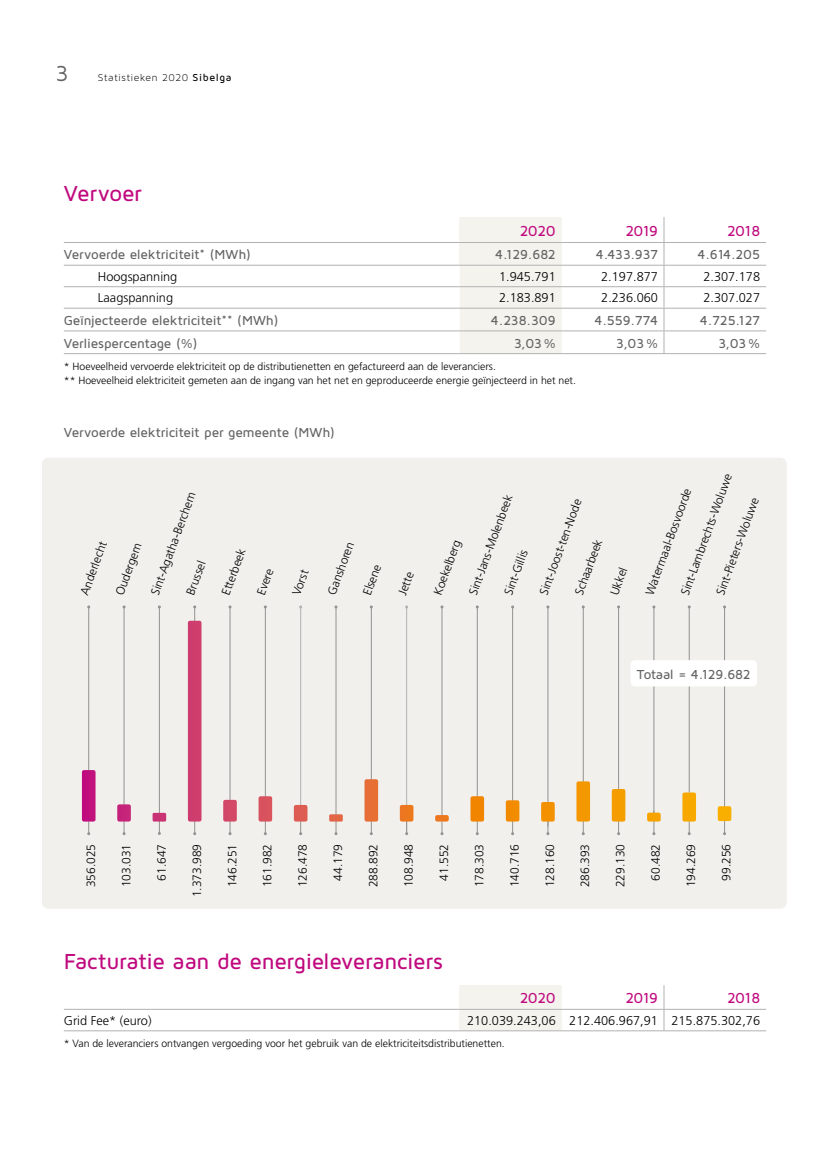
<style>
.page{position:relative;width:830px;height:1170px;background:#fff}
.page>*{position:absolute;margin:0;border:0;box-sizing:border-box;transform-origin:0 0}
.t1{font:500 22.5px "Maven Pro";letter-spacing:-.015em;color:#c0097e}
.t2{font:22.5px "Maven Pro";color:#646363}
.t3{font:500 15px "Maven Pro";letter-spacing:-.03em;color:#c0097e}
.t4{font:500 13.5px "Maven Pro";letter-spacing:-.01em;color:#646363}
.t5{font:300 12.75px "Frutiger LT Std";color:#000}
.t6{font:300 12px "Frutiger LT Std";color:#000}
.t7{font:300 10.5px/13.5px "Frutiger LT Std";color:#000}
.t8{font:10.5px "Maven Pro Light 300";letter-spacing:.06em;color:#000}
.s1{font-family:"Maven Pro";font-weight:500}
</style>
<div class="page">
<hr style="left:64px;top:242px;width:395px;height:1px;background:#b3b2b2">
<hr style="left:64px;top:265px;width:395px;height:1px;background:#b3b2b2">
<hr style="left:64px;top:286px;width:395px;height:1px;background:#b3b2b2">
<hr style="left:64px;top:308px;width:395px;height:1px;background:#b3b2b2">
<hr style="left:64px;top:330px;width:395px;height:1px;background:#b3b2b2">
<hr style="left:64px;top:353px;width:395px;height:1px;background:#b3b2b2">
<hr style="left:459px;top:353px;width:102px;height:1px;background:#b3b2b2">
<svg style="left:459px;top:217px;width:306px;height:136px"></svg>
<hr style="left:561px;top:353px;width:102px;height:1px;background:#b3b2b2">
<hr style="left:663px;top:353px;width:102px;height:1px;background:#b3b2b2">
<div style="left:459px;top:985px;width:102px;height:24px;background:#f4f3ee"></div>
<div style="left:459px;top:1009px;width:102px;height:21px;background:#f4f3ee"></div>
<hr style="left:64px;top:1008px;width:395px;height:1px;background:#b3b2b2">
<hr style="left:459px;top:1008px;width:102px;height:1px;background:#b3b2b2">
<hr style="left:64px;top:1030px;width:395px;height:1px;background:#b3b2b2">
<hr style="left:459px;top:1030px;width:102px;height:1px;background:#b3b2b2">
<hr style="left:663px;top:1030px;width:102px;height:1px;background:#b3b2b2">
<svg style="left:561px;top:985px;width:204px;height:45px"></svg>
<hr style="left:561px;top:1030px;width:102px;height:1px;background:#b3b2b2">
<hr style="left:561px;top:1008px;width:102px;height:1px;background:#b3b2b2">
<hr style="left:663px;top:1008px;width:102px;height:1px;background:#b3b2b2">
<div style="left:42px;top:457px;width:744px;height:451px;background:#f1f0ec;border-radius:6px"></div>
<hr style="left:88px;top:607px;width:1px;height:170px;background:#929292">
<hr style="left:124px;top:607px;width:1px;height:202px;background:#929292">
<hr style="left:159px;top:607px;width:1px;height:206px;background:#929292">
<hr style="left:229px;top:607px;width:1px;height:208px;background:#929292">
<hr style="left:265px;top:607px;width:1px;height:197px;background:#929292">
<hr style="left:335px;top:607px;width:1px;height:210px;background:#929292">
<hr style="left:371px;top:607px;width:1px;height:185px;background:#929292">
<hr style="left:406px;top:607px;width:1px;height:227px;background:#b3b2b2">
<hr style="left:441px;top:607px;width:1px;height:208px;background:#929292">
<hr style="left:476px;top:607px;width:1px;height:199px;background:#929292">
<hr style="left:512px;top:607px;width:1px;height:209px;background:#929292">
<hr style="left:547px;top:607px;width:1px;height:219px;background:#929292">
<hr style="left:582px;top:607px;width:1px;height:185px;background:#929292">
<hr style="left:653px;top:607px;width:1px;height:209px;background:#929292">
<hr style="left:688px;top:607px;width:1px;height:185px;background:#929292">
<hr style="left:723px;top:607px;width:1px;height:208px;background:#929292">
<hr style="left:618px;top:607px;width:1px;height:185px;background:#929292">
<hr style="left:300px;top:607px;width:1px;height:206px;background:#b3b2b2">
<svg style="left:193px;top:605px;width:3px;height:15px"></svg>
<svg style="left:87px;top:821px;width:3px;height:14px"></svg>
<svg style="left:122px;top:821px;width:3px;height:14px"></svg>
<svg style="left:158px;top:821px;width:3px;height:13px"></svg>
<svg style="left:228px;top:821px;width:3px;height:14px"></svg>
<svg style="left:264px;top:821px;width:3px;height:14px"></svg>
<svg style="left:334px;top:821px;width:3px;height:14px"></svg>
<svg style="left:369px;top:821px;width:3px;height:14px"></svg>
<svg style="left:405px;top:821px;width:3px;height:14px"></svg>
<svg style="left:475px;top:821px;width:3px;height:14px"></svg>
<svg style="left:511px;top:821px;width:3px;height:14px"></svg>
<svg style="left:546px;top:821px;width:3px;height:14px"></svg>
<svg style="left:581px;top:821px;width:3px;height:14px"></svg>
<svg style="left:652px;top:821px;width:3px;height:14px"></svg>
<svg style="left:687px;top:821px;width:3px;height:14px"></svg>
<svg style="left:722px;top:821px;width:3px;height:14px"></svg>
<svg style="left:616px;top:821px;width:3px;height:14px"></svg>
<svg style="left:299px;top:821px;width:3px;height:14px"></svg>
<svg style="left:193px;top:821px;width:3px;height:14px"></svg>
<div style="left:630px;top:660px;width:126px;height:26px;background:#fff;border-radius:4px"></div>
<svg style="left:82px;top:620px;width:649px;height:201px"></svg>
<svg style="left:435px;top:815px;width:13px;height:20px"></svg>
<h1 class="t2" style="left:55px;top:59px;width:15px">3</h1>
<p class="t8" style="left:98px;top:72px;width:135px">Statistieken 2020 <span class="s1">Sibelga</span></p>
<h1 class="t1" style="left:64px;top:179px;width:80px">Vervoer</h1>
<p class="t3" style="left:519px;top:221px;width:38px">2020</p>
<p class="t3" style="left:625px;top:221px;width:34px">2019</p>
<p class="t3" style="left:726px;top:221px;width:35px">2018</p>
<p class="t4" style="left:64px;top:246px;width:188px">Vervoerde elektriciteit* (MWh)</p>
<p class="t4" style="left:495px;top:246px;width:62px">4.129.682</p>
<p class="t4" style="left:595px;top:246px;width:64px">4.433.937</p>
<p class="t4" style="left:697px;top:246px;width:64px">4.614.205</p>
<p class="t5" style="left:98px;top:269px;width:81px">Hoogspanning</p>
<p class="t5" style="left:499px;top:269px;width:58px">1.945.791</p>
<p class="t5" style="left:601px;top:269px;width:58px">2.197.877</p>
<p class="t5" style="left:703px;top:269px;width:58px">2.307.178</p>
<p class="t5" style="left:98px;top:290px;width:77px">Laagspanning</p>
<p class="t5" style="left:499px;top:290px;width:58px">2.183.891</p>
<p class="t5" style="left:601px;top:290px;width:58px">2.236.060</p>
<p class="t5" style="left:703px;top:290px;width:58px">2.307.027</p>
<p class="t4" style="left:64px;top:312px;width:216px">Geïnjecteerde elektriciteit** (MWh)</p>
<p class="t4" style="left:490px;top:312px;width:66px">4.238.309</p>
<p class="t4" style="left:594px;top:312px;width:65px">4.559.774</p>
<p class="t4" style="left:699px;top:312px;width:62px">4.725.127</p>
<p class="t4" style="left:64px;top:334px;width:135px">Verliespercentage (%)</p>
<p class="t4" style="left:514px;top:334px;width:43px">3,03%</p>
<p class="t4" style="left:616px;top:334px;width:43px">3,03%</p>
<p class="t4" style="left:718px;top:334px;width:43px">3,03%</p>
<p class="t7" style="left:64px;top:360px;width:513px">* Hoeveelheid vervoerde elektriciteit op de distributienetten en gefactureerd aan de leveranciers.<br>** Hoeveelheid elektriciteit gemeten aan de ingang van het net en geproduceerde energie geïnjecteerd in het net.</p>
<p class="t4" style="left:64px;top:424px;width:272px">Vervoerde elektriciteit per gemeente (MWh)</p>
<p class="t6" style="left:78px;top:592px;width:58px;rotate:-70deg">Anderlecht</p>
<p class="t6" style="left:113px;top:592px;width:56px;rotate:-70deg">Oudergem</p>
<p class="t6" style="left:148px;top:592px;width:111px;rotate:-70deg">Sint-Agatha-Berchem</p>
<p class="t6" style="left:183px;top:592px;width:37px;rotate:-70deg">Brussel</p>
<p class="t6" style="left:219px;top:592px;width:50px;rotate:-70deg">Etterbeek</p>
<p class="t6" style="left:254px;top:592px;width:29px;rotate:-70deg">Evere</p>
<p class="t6" style="left:289px;top:592px;width:28px;rotate:-70deg">Vorst</p>
<p class="t6" style="left:325px;top:592px;width:57px;rotate:-70deg">Ganshoren</p>
<p class="t6" style="left:360px;top:592px;width:34px;rotate:-70deg">Elsene</p>
<p class="t6" style="left:395px;top:592px;width:25px;rotate:-70deg">Jette</p>
<p class="t6" style="left:466px;top:592px;width:108px;rotate:-70deg">Sint-Jans-Molenbeek</p>
<p class="t6" style="left:430px;top:592px;width:60px;rotate:-70deg">Koekelberg</p>
<p class="t6" style="left:501px;top:592px;width:49px;rotate:-70deg">Sint-Gillis</p>
<p class="t6" style="left:536px;top:592px;width:103px;rotate:-70deg">Sint-Joost-ten-Node</p>
<p class="t6" style="left:572px;top:592px;width:60px;rotate:-70deg">Schaarbeek</p>
<p class="t6" style="left:607px;top:592px;width:30px;rotate:-70deg">Ukkel</p>
<p class="t6" style="left:677px;top:592px;width:130px;rotate:-70deg">Sint-Lambrechts-Woluwe</p>
<p class="t6" style="left:642px;top:592px;width:114px;rotate:-70deg">Watermaal-Bosvoorde</p>
<p class="t6" style="left:713px;top:592px;width:105px;rotate:-70deg">Sint-Pieters-Woluwe</p>
<p class="t4" style="left:636px;top:665px;width:115px">Totaal = 4.129.682</p>
<p class="t6" style="left:84px;top:887px;width:45px;rotate:-90deg">356.025</p>
<p class="t6" style="left:119px;top:887px;width:45px;rotate:-90deg">103.031</p>
<p class="t6" style="left:155px;top:880px;width:38px;rotate:-90deg">61.647</p>
<p class="t6" style="left:190px;top:897px;width:55px;rotate:-90deg">1.373.989</p>
<p class="t6" style="left:225px;top:887px;width:45px;rotate:-90deg">146.251</p>
<p class="t6" style="left:260px;top:887px;width:45px;rotate:-90deg">161.982</p>
<p class="t6" style="left:296px;top:887px;width:45px;rotate:-90deg">126.478</p>
<p class="t6" style="left:331px;top:880px;width:38px;rotate:-90deg">44.179</p>
<p class="t6" style="left:366px;top:887px;width:45px;rotate:-90deg">288.892</p>
<p class="t6" style="left:401px;top:887px;width:45px;rotate:-90deg">108.948</p>
<p class="t6" style="left:437px;top:880px;width:38px;rotate:-90deg">41.552</p>
<p class="t6" style="left:472px;top:887px;width:45px;rotate:-90deg">178.303</p>
<p class="t6" style="left:507px;top:887px;width:45px;rotate:-90deg">140.716</p>
<p class="t6" style="left:542px;top:887px;width:45px;rotate:-90deg">128.160</p>
<p class="t6" style="left:578px;top:887px;width:45px;rotate:-90deg">286.393</p>
<p class="t6" style="left:613px;top:887px;width:45px;rotate:-90deg">229.130</p>
<p class="t6" style="left:648px;top:880px;width:38px;rotate:-90deg">60.482</p>
<p class="t6" style="left:684px;top:887px;width:45px;rotate:-90deg">194.269</p>
<p class="t6" style="left:719px;top:880px;width:38px;rotate:-90deg">99.256</p>
<h1 class="t1" style="left:64px;top:947px;width:380px">Facturatie aan de energieleveranciers</h1>
<p class="t3" style="left:519px;top:988px;width:38px">2020</p>
<p class="t3" style="left:625px;top:988px;width:34px">2019</p>
<p class="t3" style="left:726px;top:988px;width:35px">2018</p>
<p class="t5" style="left:64px;top:1013px;width:89px">Grid Fee* (euro)</p>
<p class="t5" style="left:467px;top:1013px;width:294px">210.039.243,06 212.406.967,91 215.875.302,76</p>
<p class="t7" style="left:64px;top:1036px;width:442px">* Van de leveranciers ontvangen vergoeding voor het gebruik van de elektriciteitsdistributienetten.</p>
</div>
